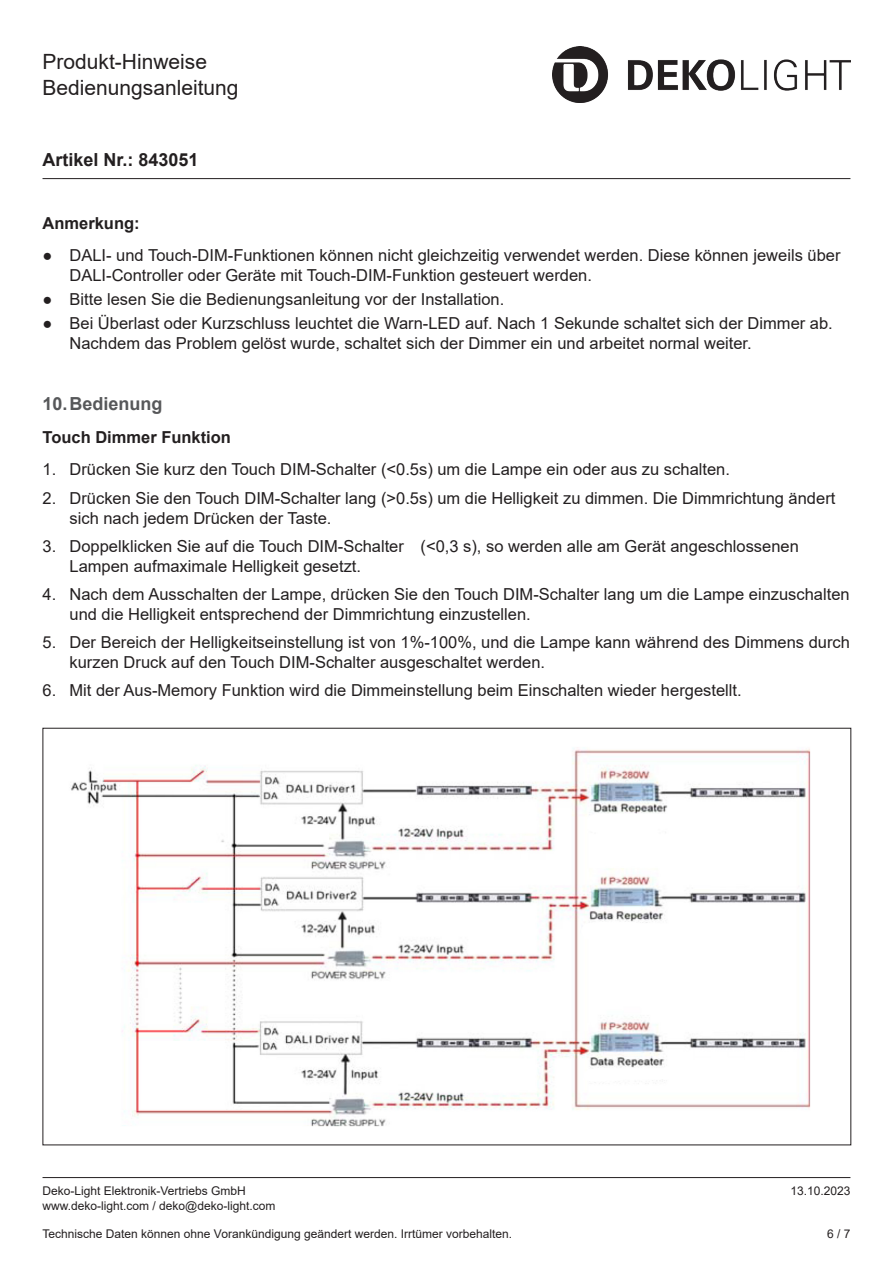
<style>
.page{position:relative;width:893px;height:1263px;background:#fff}
.page>*{position:absolute;margin:0;border:0;box-sizing:border-box;transform-origin:0 0}
.t1{font:21px/25.2px "Arial";color:#231f20}
.t2{font:700 18px "Arial";color:#231f20}
.t3{font:700 18px "Arial";color:#57585a}
.t4{font:16.5px/19.8px "Arial";color:#231f20}
.Hervorhebung___Wichtig___Achtung{font:700 16.5px "Arial";color:#231f20}
.t5{font:12px "Arial";color:#231f20}
</style>
<div class="page">
<hr style="left:43px;top:178px;width:807px;height:1px;background:#231f20">
<hr style="left:43px;top:1177px;width:807px;height:1px;background:#231f20">
<img style="left:553px;top:46px;width:297px;height:56px">
<img style="left:71px;top:748px;width:740px;height:379px">
<p class="t1" style="left:43px;top:49px;width:198px">Produkt-Hinweise<br>Bedienungsanleitung</p>
<p class="t2" style="left:43px;top:147px;width:158px">Artikel Nr.: 843051</p>
<p class="Hervorhebung___Wichtig___Achtung" style="left:43px;top:211px;width:99px">Anmerkung:</p>
<p class="t4" style="left:70px;top:246px;width:772px;text-indent:-27px">● DALI- und Touch-DIM-Funktionen können nicht gleichzeitig verwendet werden. Diese können jeweils über<br>DALI-Controller oder Geräte mit Touch-DIM-Funktion gesteuert werden.</p>
<p class="t4" style="left:43px;top:289px;width:463px">● Bitte lesen Sie die Bedienungsanleitung vor der Installation.</p>
<p class="t4" style="left:70px;top:314px;width:765px;text-indent:-27px">● Bei Überlast oder Kurzschluss leuchtet die Warn-LED auf. Nach 1 Sekunde schaltet sich der Dimmer ab.<br>Nachdem das Problem gelöst wurde, schaltet sich der Dimmer ein und arbeitet normal weiter.</p>
<p class="t3" style="left:43px;top:391px;width:122px">10.Bedienung</p>
<p class="Hervorhebung___Wichtig___Achtung" style="left:43px;top:425px;width:190px">Touch Dimmer Funktion</p>
<p class="t4" style="left:43px;top:460px;width:689px">1. Drücken Sie kurz den Touch DIM-Schalter (&lt;0.5s) um die Lampe ein oder aus zu schalten.</p>
<p class="t4" style="left:70px;top:488px;width:767px;text-indent:-27px">2. Drücken Sie den Touch DIM-Schalter lang (&gt;0.5s) um die Helligkeit zu dimmen. Die Dimmrichtung ändert sich nach jedem Drücken der Taste.</p>
<p class="t4" style="left:70px;top:536px;width:731px;text-indent:-27px">3. Doppelklicken Sie auf die Touch DIM-Schalter (&lt;0,3 s), so werden alle am Gerät angeschlossenen<br>Lampen aufmaximale Helligkeit gesetzt.</p>
<p class="t4" style="left:70px;top:584px;width:782px;text-indent:-27px">4. Nach dem Ausschalten der Lampe, drücken Sie den Touch DIM-Schalter lang um die Lampe einzuschalten und die Helligkeit entsprechend der Dimmrichtung einzustellen.</p>
<p class="t4" style="left:70px;top:632px;width:782px;text-indent:-27px">5. Der Bereich der Helligkeitseinstellung ist von 1%-100%, und die Lampe kann während des Dimmens durch kurzen Druck auf den Touch DIM-Schalter ausgeschaltet werden.</p>
<p class="t4" style="left:43px;top:680px;width:701px">6. Mit der Aus-Memory Funktion wird die Dimmeinstellung beim Einschalten wieder hergestellt.</p>
<p class="t5" style="left:43px;top:1183px;width:205px">Deko-Light Elektronik-Vertriebs GmbH</p>
<p class="t5" style="left:790px;top:1183px;width:62px">13.10.2023</p>
<p class="t5" style="left:43px;top:1197px;width:234px">www.deko-light.com / deko@deko-light.com</p>
<p class="t5" style="left:43px;top:1226px;width:471px">Technische Daten können ohne Vorankündigung geändert werden. Irrtümer vorbehalten.</p>
<p class="t5" style="left:827px;top:1226px;width:25px">6 / 7</p>
</div>
